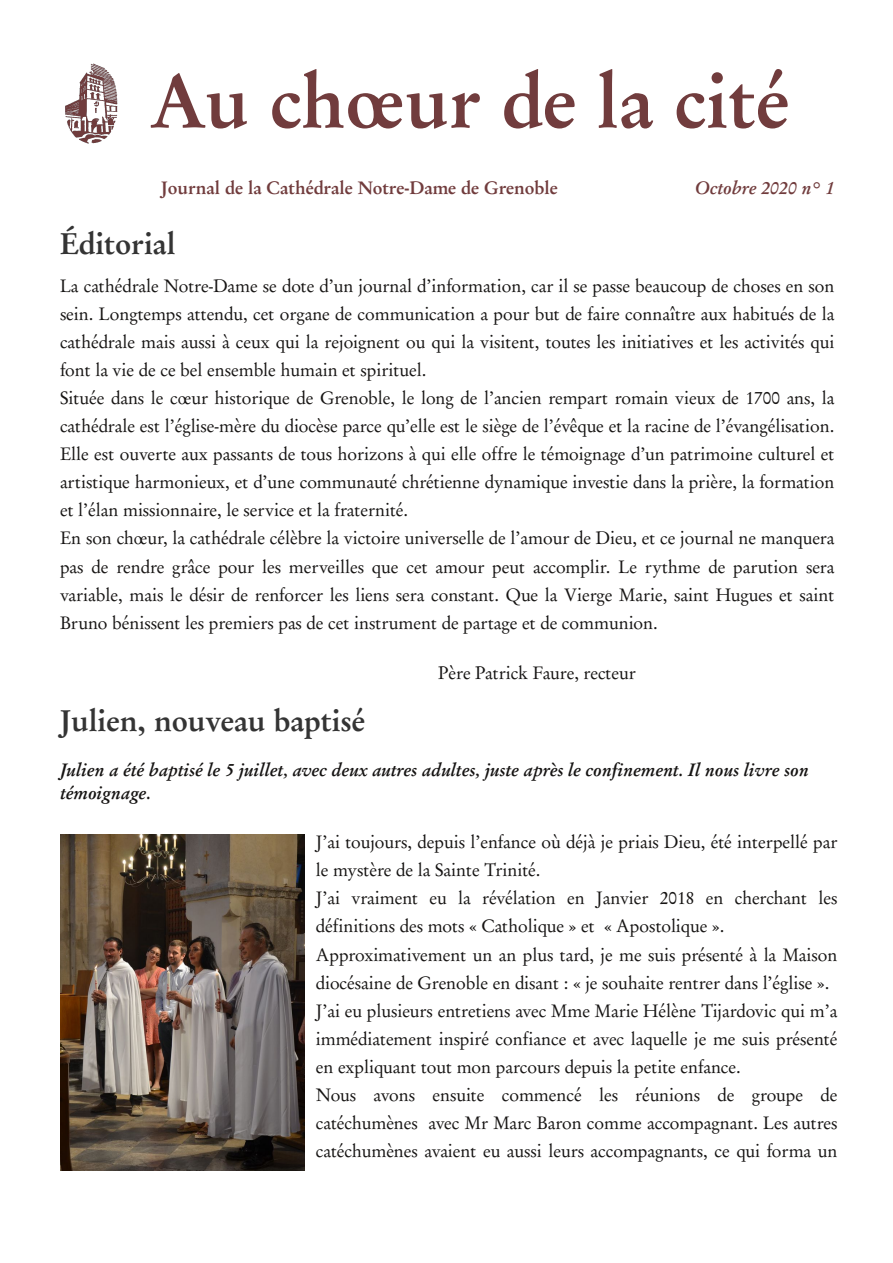
<style>
.page{position:relative;width:893px;height:1263px;background:#fff}
.page>*{position:absolute;margin:0;border:0;box-sizing:border-box;transform-origin:0 0}
.t1{font:700 75px "Garamond No 8";color:#713c3d}
.t2{font:700 30px "Garamond No 8";color:#343434}
.t3{font:18px/28px "Garamond No 8";color:#161413}
.t4{font:italic 700 18px/22.5px "Garamond No 8";color:#161413}
.t5{font:700 18px "Garamond No 8";color:#713c3d}
.t6{font:italic 700 18px "Garamond No 8";color:#713c3d}
</style>
<div class="page">
<img style="left:65px;top:63px;width:53px;height:81px">
<img style="left:60px;top:834px;width:244px;height:336px">
<h1 class="t1" style="left:150px;top:45px;width:641px">Au chœur de la cité</h1>
<p class="t5" style="left:161px;top:174px;width:398px">Journal de la Cathédrale Notre-Dame de Grenoble</p>
<p class="t6" style="left:695px;top:174px;width:141px">Octobre 2020 n° 1</p>
<h2 class="t2" style="left:60px;top:221px;width:117px">Éditorial</h2>
<p class="t3" style="left:60px;top:271px;width:776px">La cathédrale Notre-Dame se dote d’un journal d’information, car il se passe beaucoup de choses en son sein. Longtemps attendu, cet organe de communication a pour but de faire connaître aux habitués de la cathédrale mais aussi à ceux qui la rejoignent ou qui la visitent, toutes les initiatives et les activités qui font la vie de ce bel ensemble humain et spirituel.<br>Située dans le cœur historique de Grenoble, le long de l’ancien rempart romain vieux de 1700 ans, la cathédrale est l’église-mère du diocèse parce qu’elle est le siège de l’évêque et la racine de l’évangélisation.<br>Elle est ouverte aux passants de tous horizons à qui elle offre le témoignage d’un patrimoine culturel et artistique harmonieux, et d’une communauté chrétienne dynamique investie dans la prière, la formation et l’élan missionnaire, le service et la fraternité.<br>En son chœur, la cathédrale célèbre la victoire universelle de l’amour de Dieu, et ce journal ne manquera pas de rendre grâce pour les merveilles que cet amour peut accomplir. Le rythme de parution sera variable, mais le désir de renforcer les liens sera constant. Que la Vierge Marie, saint Hugues et saint Bruno bénissent les premiers pas de cet instrument de partage et de communion.</p>
<p class="t3" style="left:438px;top:659px;width:199px">Père Patrick Faure, recteur</p>
<h2 class="t2" style="left:60px;top:698px;width:306px">Julien, nouveau baptisé</h2>
<p class="t4" style="left:60px;top:758px;width:750px">Julien a été baptisé le 5 juillet, avec deux autres adultes, juste après le confinement. Il nous livre son témoignage.</p>
<p class="t3" style="left:316px;top:828px;width:523px">J’ai toujours, depuis l’enfance où déjà je priais Dieu, été interpellé par le mystère de la Sainte Trinité.<br>J’ai vraiment eu la révélation en Janvier 2018 en cherchant les définitions des mots « Catholique » et « Apostolique ».<br>Approximativement un an plus tard, je me suis présenté à la Maison diocésaine de Grenoble en disant : « je souhaite rentrer dans l’église ».<br>J’ai eu plusieurs entretiens avec Mme Marie Hélène Tijardovic qui m’a immédiatement inspiré confiance et avec laquelle je me suis présenté en expliquant tout mon parcours depuis la petite enfance.<br>Nous avons ensuite commencé les réunions de groupe de catéchumènes avec Mr Marc Baron comme accompagnant. Les autres catéchumènes avaient eu aussi leurs accompagnants, ce qui forma un</p>
</div>
